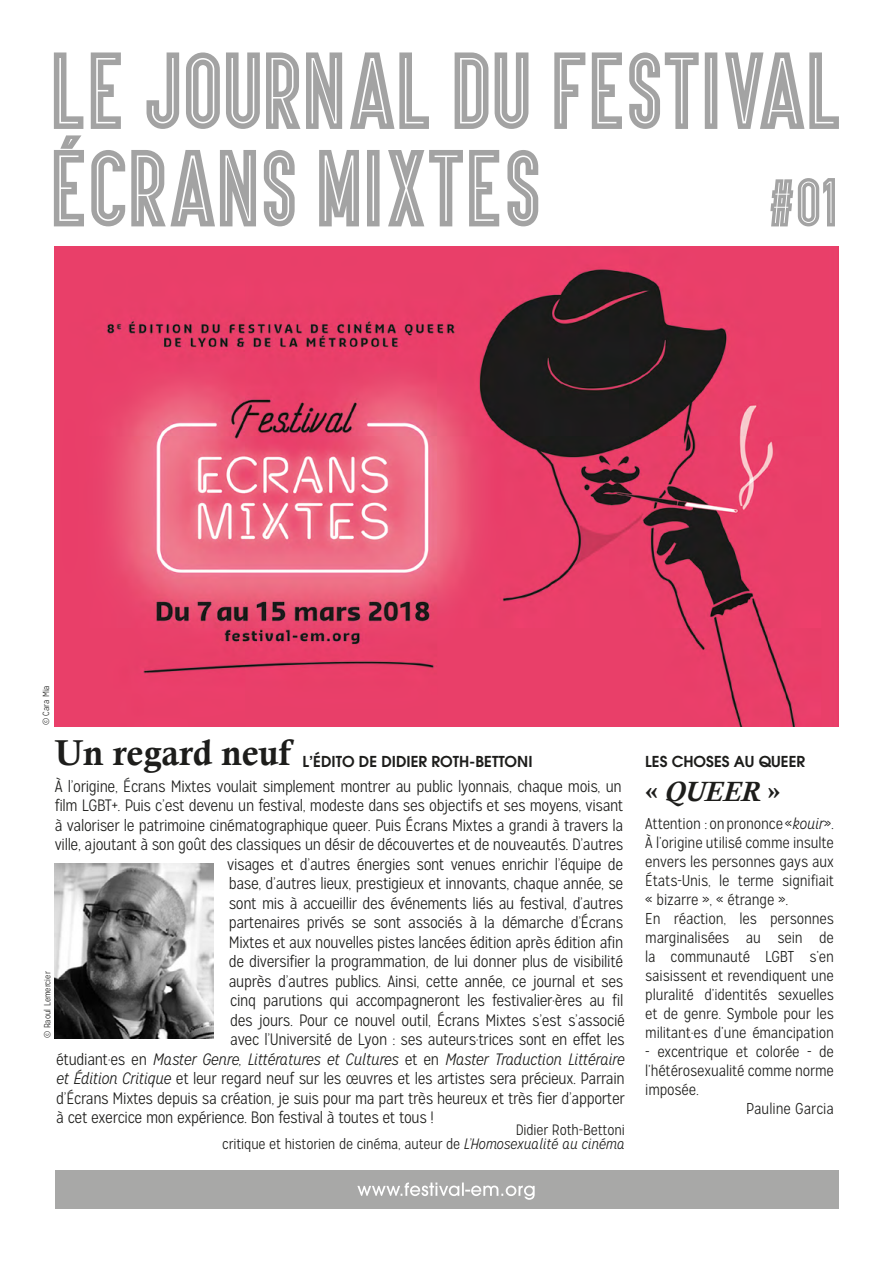
<style>
.page{position:relative;width:893px;height:1263px;background:#fff}
.page>*{position:absolute;margin:0;border:0;box-sizing:border-box;transform-origin:0 0}
.t1{font:90px/97.5px "Ariq";color:#a3a3a3}
.t2{font:57px "Ariq";color:#a3a3a3}
.t3{font:36px "Calis MT Bol";color:#1d1d1b}
.t4{font:italic 700 28.5px "Calisto";color:#1d1d1b}
.t5{font:300 16.5px "Mission Gothic";letter-spacing:-.02em;color:#1d1d1b}
.t6{font:italic 300 16.5px "Mission Gothic";letter-spacing:-.02em;color:#1d1d1b}
.t7{font:300 15.75px/19px "Mission Gothic";letter-spacing:-.01em;color:#1d1d1b}
.t8{font:300 15px/14.2px "Mission Gothic";letter-spacing:-.01em;color:#1d1d1b;text-align:right}
.t9{font:600 15px "Avant Garde";color:#1d1d1b}
.t10{font:300 9px "Mission Gothic";color:#1d1d1b}
.s1{font-size:55.5px}
.s2{font-style:normal}
.s3{font-style:italic}
.s4{font-family:"Calis MT Bol";font-weight:400;font-style:normal;font-size:27px}
</style>
<div class="page">
<img style="left:54px;top:246px;width:785px;height:480px">
<div style="left:55px;top:1170px;width:783px;height:39px;background:#a8a8a7"></div>
<img style="left:55px;top:863px;width:158px;height:176px">
<svg style="left:60px;top:135px;width:21px;height:14px"></svg>
<svg style="left:357px;top:1182px;width:178px;height:18px"></svg>
<h1 class="t1" style="left:54px;top:45px;width:795px">LE JOURNAL DU FESTIVAL<br>ECRANS MIXTES</h1>
<h2 class="t2" style="left:770px;top:170px;width:72px"><span class="s1">#</span>01</h2>
<p class="t10" style="left:41px;top:725px;width:41px;rotate:-90deg">© Cara Mia</p>
<h3 class="t3" style="left:55px;top:732px;width:238px">Un regard neuf</h3>
<p class="t9" style="left:302px;top:751px;width:232px">L’ÉDITO DE DIDIER ROTH-BETTONI</p>
<p class="t5" style="left:55px;top:776px;width:568px">À l’origine, Écrans Mixtes voulait simplement montrer au public lyonnais, chaque mois, un</p>
<p class="t5" style="left:55px;top:796px;width:570px">film LGBT+. Puis c’est devenu un festival, modeste dans ses objectifs et ses moyens, visant</p>
<p class="t5" style="left:55px;top:815px;width:570px">à valoriser le patrimoine cinématographique queer. Puis Écrans Mixtes a grandi à travers la</p>
<p class="t5" style="left:55px;top:835px;width:570px">ville, ajoutant à son goût des classiques un désir de découvertes et de nouveautés. D’autres</p>
<p class="t5" style="left:227px;top:854px;width:397px">visages et d’autres énergies sont venues enrichir l’équipe de</p>
<p class="t5" style="left:229px;top:874px;width:396px">base, d’autres lieux, prestigieux et innovants, chaque année, se</p>
<p class="t5" style="left:229px;top:893px;width:396px">sont mis à accueillir des événements liés au festival, d’autres</p>
<p class="t5" style="left:229px;top:913px;width:396px">partenaires privés se sont associés à la démarche d’Écrans</p>
<p class="t5" style="left:229px;top:932px;width:396px">Mixtes et aux nouvelles pistes lancées édition après édition afin</p>
<p class="t5" style="left:229px;top:952px;width:396px">de diversifier la programmation, de lui donner plus de visibilité</p>
<p class="t5" style="left:229px;top:971px;width:396px">auprès d’autres publics. Ainsi, cette année, ce journal et ses</p>
<p class="t5" style="left:230px;top:991px;width:395px">cinq parutions qui accompagneront les festivalier·ères au fil</p>
<p class="t5" style="left:230px;top:1010px;width:396px">des jours. Pour ce nouvel outil, Écrans Mixtes s’est s’associé</p>
<p class="t5" style="left:230px;top:1030px;width:396px">avec l’Université de Lyon : ses auteurs·trices sont en effet les</p>
<p class="t6" style="left:56px;top:1049px;width:570px"><span class="s2">étudiant·es en</span> Master Genre, Littératures et Cultures <span class="s2">et en</span> Master Traduction Littéraire</p>
<p class="t5" style="left:56px;top:1069px;width:570px"><span class="s3">et Édition Critique</span> et leur regard neuf sur les œuvres et les artistes sera précieux. Parrain</p>
<p class="t5" style="left:56px;top:1088px;width:570px">d’Écrans Mixtes depuis sa création, je suis pour ma part très heureux et très fier d’apporter</p>
<p class="t5" style="left:56px;top:1108px;width:379px">à cet exercice mon expérience. Bon festival à toutes et tous !</p>
<p class="t8" style="left:222px;top:1123px;width:404px">Didier Roth-Bettoni<br>critique et historien de cinéma, auteur de <span class="s3">L’Homosexualité au cinéma</span></p>
<p class="t10" style="left:42px;top:1038px;width:68px;rotate:-90deg">© Raoul Lemercier</p>
<p class="t9" style="left:645px;top:752px;width:161px">LES CHOSES AU QUEER</p>
<h3 class="t4" style="left:645px;top:775px;width:137px"><span class="s4">«</span> QUEER <span class="s4">»</span></h3>
<p class="t7" style="left:645px;top:815px;width:190px">Attention : on prononce «<span class="s3">kouir</span>».<br>À l’origine utilisé comme insulte envers les personnes gays aux<br>États-Unis, le terme signifiait « bizarre », « étrange ».<br>En réaction, les personnes marginalisées au sein de la communauté LGBT s’en saisissent et revendiquent une pluralité d’identités sexuelles et de genre. Symbole pour les militant·es d’une émancipation</p>
<p class="t7" style="left:645px;top:1042px;width:190px">- excentrique et colorée - de</p>
<p class="t7" style="left:645px;top:1061px;width:190px">l’hétérosexualité comme norme</p>
<p class="t7" style="left:645px;top:1080px;width:55px">imposée.</p>
<p class="t7" style="left:746px;top:1099px;width:89px">Pauline Garcia</p>
</div>
